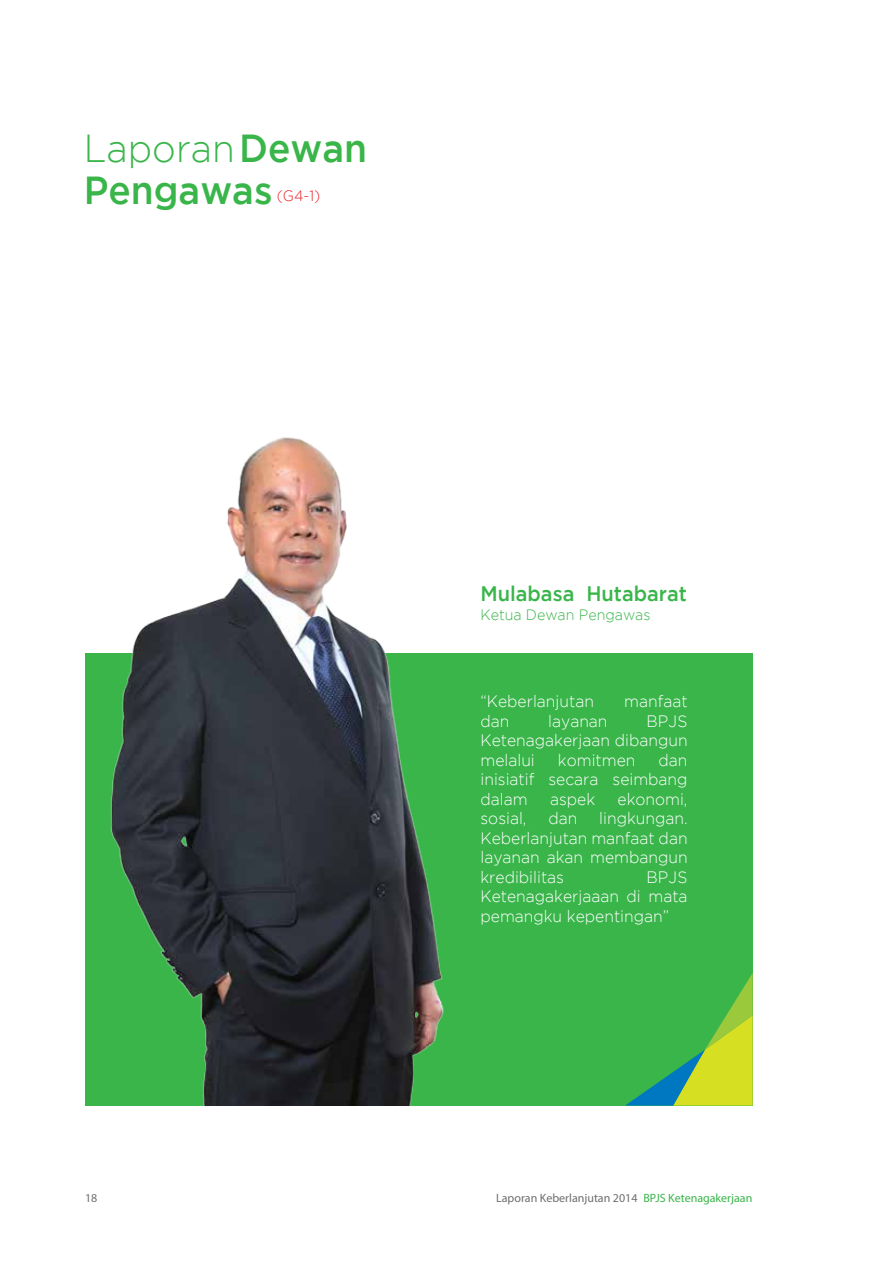
<style>
.page{position:relative;width:893px;height:1263px;background:#fff}
.page>*{position:absolute;margin:0;border:0;box-sizing:border-box;transform-origin:0 0}
.t1{font:500 39px/42px "Gotham";color:#39b54a;scale:.95 1}
.t2{font:500 21px "Gotham";color:#39b54a;scale:.95 1}
.t3{font:300 16.5px/19.5px "Gotham";color:#fff;text-align:justify;scale:.95 1}
.t4{font:300 15px "Gotham";color:#39b54a;scale:.95 1}
.t5{font:300 15px "Gotham";color:#ed1d24;scale:.95 1}
.t6{font:12px "Myriad Pro";color:#6d6e71}
.s1{font-weight:300}
.s2{color:#39b54a}
</style>
<div class="page">
<div style="left:85px;top:653px;width:668px;height:452px;background:#39b54a"></div>
<svg style="left:626px;top:973px;width:127px;height:132px"></svg>
<img style="left:110px;top:437px;width:334px;height:668px">
<h1 class="t1" style="left:84px;top:126px;width:300px"><span class="s1">Laporan</span>Dewan<br>Pengawas</h1>
<p class="t5" style="left:277px;top:188px;width:47px">(G4-1)</p>
<p class="t2" style="left:480px;top:582px;width:219px">Mulabasa Hutabarat</p>
<p class="t4" style="left:480px;top:607px;width:180px">Ketua Dewan Pengawas</p>
<p class="t3" style="left:480px;top:691px;width:121px">“Keberlanjutan</p>
<p class="t3" style="left:624px;top:691px;width:68px">manfaat</p>
<p class="t3" style="left:480px;top:711px;width:32px">dan</p>
<p class="t3" style="left:548px;top:711px;width:64px">layanan</p>
<p class="t3" style="left:480px;top:711px;width:219px;text-indent:166px">BPJS Ketenagakerjaan dibangun melalui</p>
<p class="t3" style="left:480px;top:750px;width:219px;text-indent:178px">dan inisiatif secara seimbang dalam</p>
<p class="t3" style="left:558px;top:750px;width:83px">komitmen</p>
<p class="t3" style="left:550px;top:789px;width:49px">aspek</p>
<p class="t3" style="left:618px;top:789px;width:75px">ekonomi,</p>
<p class="t3" style="left:480px;top:808px;width:50px">sosial,</p>
<p class="t3" style="left:548px;top:808px;width:32px">dan</p>
<p class="t3" style="left:480px;top:808px;width:219px;text-indent:119px">lingkungan.<br>Keberlanjutan manfaat dan layanan akan membangun kredibilitas</p>
<p class="t3" style="left:480px;top:867px;width:219px;text-indent:166px">BPJS Ketenagakerjaaan di mata pemangku kepentingan”</p>
<p class="t6" style="left:85px;top:1190px;width:14px">18</p>
<p class="t6" style="left:496px;top:1191px;width:258px">Laporan Keberlanjutan 2014 <span class="s2">BPJS Ketenagakerjaan</span></p>
</div>
